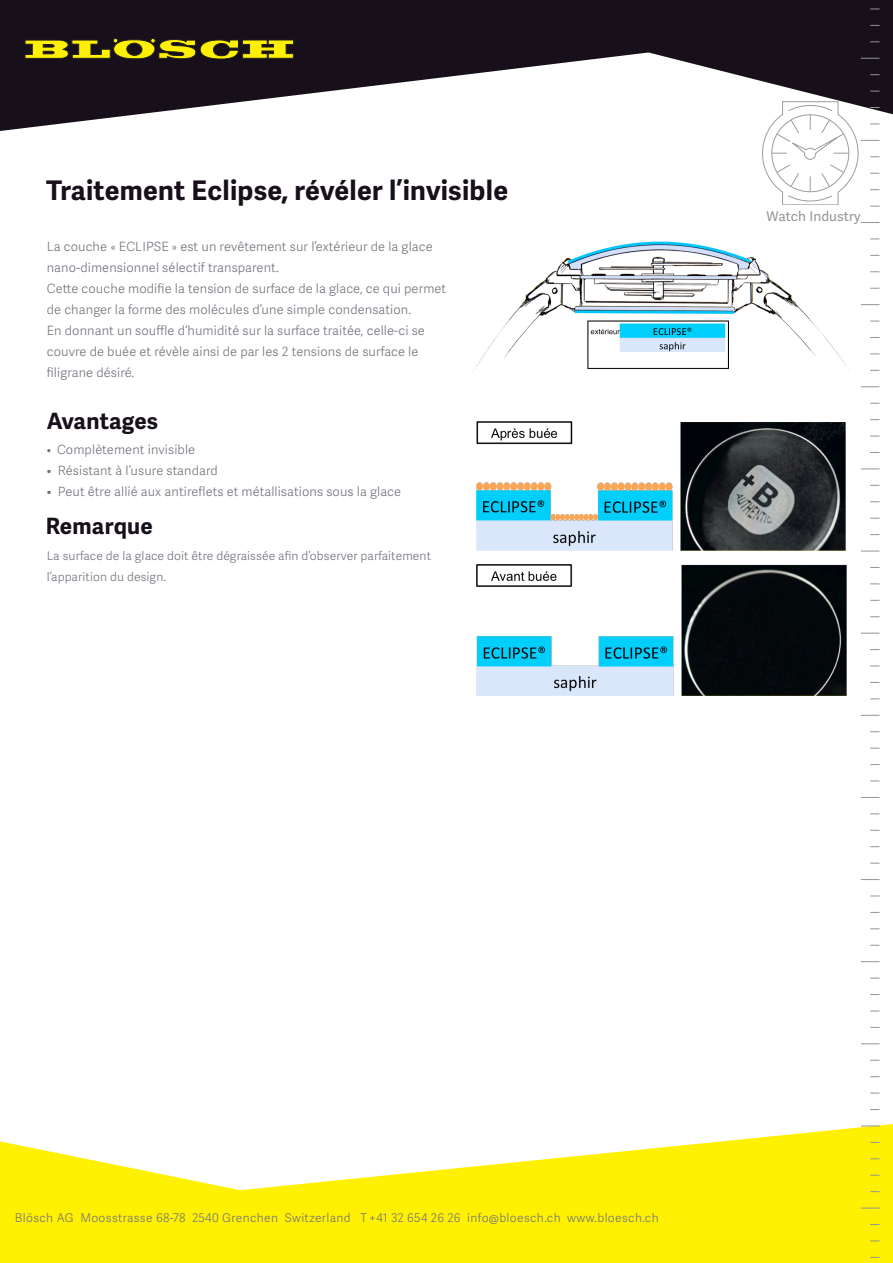
<style>
.page{position:relative;width:893px;height:1263px;background:#fff}
.page>*{position:absolute;margin:0;border:0;box-sizing:border-box;transform-origin:0 0}
.t1{font:700 27px "Adelle Sans";letter-spacing:.01em;color:#17101a}
.t2{font:700 22.5px "Adelle Sans";letter-spacing:.01em;color:#17101a}
.t3{font:13.5px "Adelle Sans";letter-spacing:.01em;color:#939598}
.t4{font:300 12.75px/21px "Adelle Sans";letter-spacing:.01em;color:#73737d}
.t5{font:300 12px "Adelle Sans";letter-spacing:.03em;color:#73737d}
.t6{font:300 12px/21px "Adelle Sans";letter-spacing:.01em;color:#73737d}
.s1{font-size:12px}
</style>
<div class="page">
<svg style="left:0;top:1124px;width:893px;height:139px;fill:#fff101"></svg>
<svg style="left:0;top:0;width:893px;height:131px;fill:#17101a"></svg>
<svg style="left:25px;top:38px;width:269px;height:21px;background:#897f0e"></svg>
<svg style="left:861px;top:58px;width:18px;height:1px"></svg>
<svg style="left:861px;top:222px;width:18px;height:1px"></svg>
<svg style="left:861px;top:304px;width:18px;height:1px"></svg>
<svg style="left:861px;top:386px;width:18px;height:1px"></svg>
<svg style="left:861px;top:468px;width:18px;height:1px"></svg>
<svg style="left:861px;top:550px;width:18px;height:1px"></svg>
<svg style="left:861px;top:633px;width:18px;height:1px"></svg>
<svg style="left:861px;top:715px;width:18px;height:1px"></svg>
<svg style="left:861px;top:797px;width:18px;height:1px"></svg>
<svg style="left:861px;top:879px;width:18px;height:1px"></svg>
<svg style="left:861px;top:961px;width:18px;height:1px"></svg>
<svg style="left:861px;top:1043px;width:18px;height:1px"></svg>
<svg style="left:861px;top:1125px;width:18px;height:1px"></svg>
<svg style="left:861px;top:1207px;width:18px;height:1px"></svg>
<svg style="left:762px;top:102px;width:117px;height:105px"></svg>
<img style="left:472px;top:241px;width:375px;height:132px">
<img style="left:476px;top:422px;width:369px;height:128px">
<img style="left:477px;top:564px;width:369px;height:132px">
<p class="t1" style="left:46px;top:174px;width:463px">Traitement Eclipse, révéler l’invisible</p>
<p class="t4" style="left:47px;top:236px;width:387px">La couche « ECLIPSE » est un revêtement sur l’extérieur de la glace nano-dimensionnel sélectif transparent.</p>
<p class="t4" style="left:47px;top:278px;width:401px">Cette couche modifie la tension de surface de la glace, ce qui permet de changer la forme des molécules d’une simple condensation.</p>
<p class="t4" style="left:47px;top:320px;width:380px">En donnant un souffle d‘humidité sur la surface traitée, celle-ci se couvre de buée et révèle ainsi de par les 2 tensions de surface le filigrane désiré.</p>
<p class="t2" style="left:47px;top:408px;width:113px">Avantages</p>
<p class="t4" style="left:47px;top:440px;width:150px"><span class="s1">•</span> Complètement invisible</p>
<p class="t4" style="left:47px;top:461px;width:173px">• Résistant à l’usure standard</p>
<p class="t4" style="left:47px;top:482px;width:356px">• Peut être allié aux antireflets et métallisations sous la glace</p>
<p class="t2" style="left:46px;top:512px;width:108px">Remarque</p>
<p class="t6" style="left:47px;top:545px;width:386px">La surface de la glace doit être dégraissée afin d’observer parfaitement l’apparition du design.</p>
<p class="t3" style="left:767px;top:208px;width:96px">Watch Industry</p>
<p class="t5" style="left:15px;top:1211px;width:645px">Blösch AG Moosstrasse 68-78 2540 Grenchen Switzerland T +41 32 654 26 26 info@bloesch.ch www.bloesch.ch</p>
</div>
